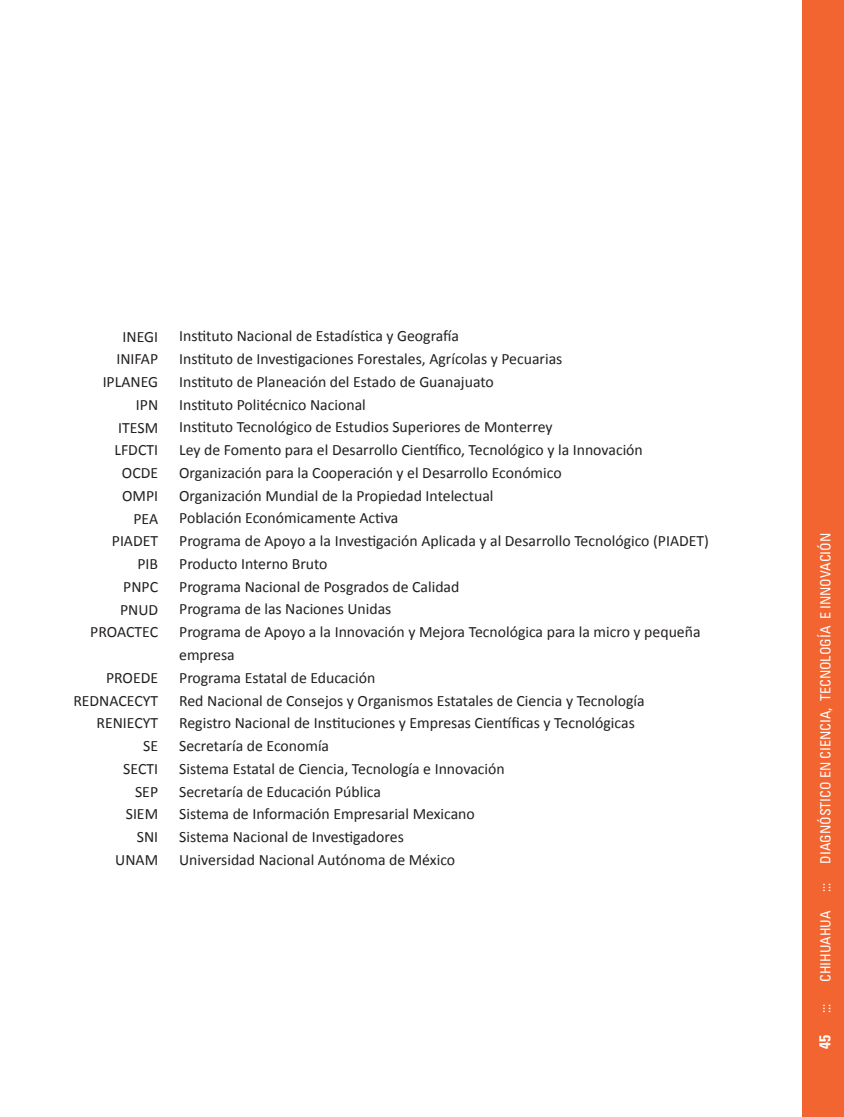
<style>
.page{position:relative;width:844px;height:1117px;background:#fff}
.page>*{position:absolute;margin:0;border:0;box-sizing:border-box;transform-origin:0 0}
.t1{font:15.75px/22.8px "Calibri";color:#231f20;text-align:right}
.t2{font:700 condensed 15.75px "Univers LT";color:#fff}
.t3{font:condensed 14px "Univers LT";color:#fff}
</style>
<div class="page">
<div style="left:801px;top:0;width:42px;height:1116px;background:#f26430"></div>
<p class="t1" style="left:90px;top:324px;width:69px">INEGI<br>INIFAP<br>IPLANEG<br>IPN<br>ITESM<br>LFDCTI<br>OCDE<br>OMPI<br>PEA<br>PIADET<br>PIB<br>PNPC<br>PNUD<br>PROACTEC</p>
<p class="t1" style="left:73px;top:665px;width:86px">PROEDE<br>REDNACECYT<br>RENIECYT<br>SE<br>SECTI<br>SEP<br>SIEM<br>SNI<br>UNAM</p>
<p class="t1" style="left:179px;top:324px;width:531px;text-align:left">Instituto Nacional de Estadística y Geografía<br>Instituto de Investigaciones Forestales, Agrícolas y Pecuarias<br>Instituto de Planeación del Estado de Guanajuato<br>Instituto Politécnico Nacional<br>Instituto Tecnológico de Estudios Superiores de Monterrey<br>Ley de Fomento para el Desarrollo Científico, Tecnológico y la Innovación Organización para la Cooperación y el Desarrollo Económico<br>Organización Mundial de la Propiedad Intelectual<br>Población Económicamente Activa<br>Programa de Apoyo a la Investigación Aplicada y al Desarrollo Tecnológico (PIADET)<br>Producto Interno Bruto<br>Programa Nacional de Posgrados de Calidad<br>Programa de las Naciones Unidas<br>Programa de Apoyo a la Innovación y Mejora Tecnológica para la micro y pequeña empresa<br>Programa Estatal de Educación<br>Red Nacional de Consejos y Organismos Estatales de Ciencia y Tecnología<br>Registro Nacional de Instituciones y Empresas Científicas y Tecnológicas<br>Secretaría de Economía<br>Sistema Estatal de Ciencia, Tecnología e Innovación<br>Secretaría de Educación Pública<br>Sistema de Información Empresarial Mexicano<br>Sistema Nacional de Investigadores<br>Universidad Nacional Autónoma de México</p>
<p class="t3" style="left:816px;top:863px;width:332px;rotate:-90deg">DIAGNÓSTICO EN CIENCIA, TECNOLOGÍA E INNOVACIÓN</p>
<p class="t3" style="left:816px;top:891px;width:11px;rotate:-90deg">:::</p>
<p class="t3" style="left:816px;top:981px;width:73px;rotate:-90deg">CHIHUAHUA</p>
<p class="t3" style="left:816px;top:1013px;width:11px;rotate:-90deg">:::</p>
<p class="t2" style="left:814px;top:1048px;width:15px;rotate:-90deg">45</p>
</div>
